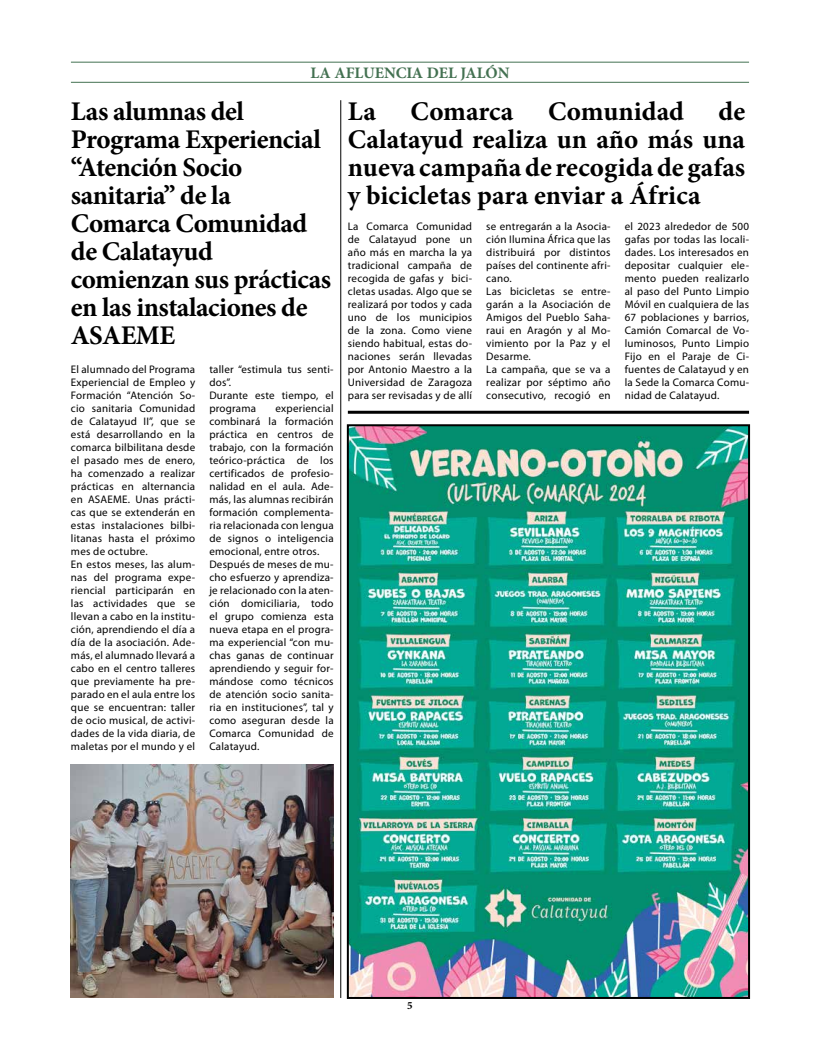
<style>
.page{position:relative;width:820px;height:1049px;background:#fff}
.page>*{position:absolute;margin:0;border:0;box-sizing:border-box;transform-origin:0 0}
.t1{font:700 27px/28px "Minion Pro";letter-spacing:-.015em;color:#000}
.t2{font:700 16px "Minion Pro";color:#437151}
.t3{font:11px/13px "Myriad Pro";letter-spacing:.02em;color:#000}
.t4{font:700 11px "Minion Pro";color:#000}
</style>
<div class="page">
<hr style="left:71px;top:62px;width:677px;height:1px;background:#437151">
<hr style="left:71px;top:82px;width:677px;height:1px;background:#437151">
<hr style="left:348px;top:411px;width:400px;height:3px;background:#000">
<img style="left:350px;top:427px;width:396px;height:569px">
<div style="left:347px;top:424px;width:402px;height:575px;border:2px solid #000"></div>
<img style="left:71px;top:764px;width:262px;height:233px">
<hr style="left:340px;top:100px;width:1px;height:898px;background:#000">
<h2 class="t2" style="left:310px;top:62px;width:200px">LA AFLUENCIA DEL JALÓN</h2>
<h1 class="t1" style="left:71px;top:97px;width:261px">Las alumnas del<br>Programa Experiencial “Atención Socio sanitaria” de la<br>Comarca Comunidad de Calatayud comienzan sus prácticas en las instalaciones de<br>ASAEME</h1>
<p class="t3" style="left:71px;top:363px;width:126px">El alumnado del Programa<br>Experiencial de Empleo y<br>Formación “Atención So&shy;cio sanitaria Comunidad de Calatayud II”, que se está desarrollando en la comarca bilbilitana desde el pasado mes de enero, ha comenzado a realizar prácticas en alternancia en ASAEME. Unas prácti&shy;cas que se extenderán en estas instalaciones bilbi&shy;litanas hasta el próximo mes de octubre.<br>En estos meses, las alum&shy;nas del programa expe&shy;riencial participarán en las actividades que se llevan a cabo en la institu&shy;ción, aprendiendo el día a día de la asociación. Ade&shy;más, el alumnado llevará a cabo en el centro talleres que previamente ha pre&shy;parado en el aula entre los que se encuentran: taller de ocio musical, de activi&shy;dades de la vida diaria, de maletas por el mundo y el</p>
<p class="t3" style="left:209px;top:363px;width:126px">taller “estimula tus senti&shy;dos”.<br>Durante este tiempo, el programa</p>
<h1 class="t1" style="left:348px;top:97px;width:399px;text-align:justify;text-indent:370px">de Calatayud realiza un año más una nueva campaña de recogida de gafas y bicicletas para enviar a África</h1>
<p class="t3" style="left:348px;top:220px;width:126px;text-align:justify">La Comarca Comunidad de Calatayud pone un año más en marcha la ya tradicional campaña de recogida de gafas y bici&shy;cletas usadas. Algo que se realizará por todos y cada uno de los municipios de la zona. Como viene siendo habitual, estas do&shy;naciones serán llevadas por Antonio Maestro a la Universidad de Zaragoza para ser revisadas y de allí</p>
<p class="t3" style="left:486px;top:220px;width:126px">se entregarán a la Asocia&shy;ción Ilumina África que las distribuirá por distintos países del continente afri&shy;cano.<br>Las bicicletas se entre&shy;garán a la Asociación de<br>Amigos del Pueblo Saha&shy;raui en Aragón y al Mo&shy;vimiento por la Paz y el<br>Desarme.<br>La campaña, que se va a realizar por séptimo año consecutivo, recogió en</p>
<p class="t3" style="left:624px;top:220px;width:126px;text-align:justify">el 2023 alrededor de 500 gafas por todas las locali&shy;dades. Los interesados en depositar cualquier ele&shy;mento pueden realizarlo al paso del Punto Limpio Móvil en cualquiera de las 67 poblaciones y barrios, Camión Comarcal de Vo&shy;luminosos, Punto Limpio Fijo en el Paraje de Ci&shy;fuentes de Calatayud y en la Sede la Comarca Comu&shy;nidad de Calatayud.</p>
<h1 class="t1" style="left:348px;top:97px;width:30px">La</h1>
<h1 class="t1" style="left:410px;top:97px;width:104px">Comarca</h1>
<h1 class="t1" style="left:548px;top:97px;width:137px">Comunidad</h1>
<p class="t3" style="left:209px;top:402px;width:126px;text-indent:66px">experiencial combinará la formación práctica en centros de trabajo, con la formación teórico-práctica de los certificados de profesio&shy;nalidad en el aula. Ade&shy;más, las alumnas recibirán formación complementa&shy;ria relacionada con lengua de signos o inteligencia emocional, entre otros.<br>Después de meses de mu&shy;cho esfuerzo y aprendiza&shy;je relacionado con la aten&shy;ción domiciliaria, todo el grupo comienza esta nueva etapa en el progra&shy;ma experiencial “con mu&shy;chas ganas de continuar aprendiendo y seguir for&shy;mándose como técnicos de atención socio sanita&shy;ria en instituciones”, tal y como aseguran desde la<br>Comarca Comunidad de<br>Calatayud.</p>
<p class="t4" style="left:407px;top:997px;width:7px">5</p>
</div>
